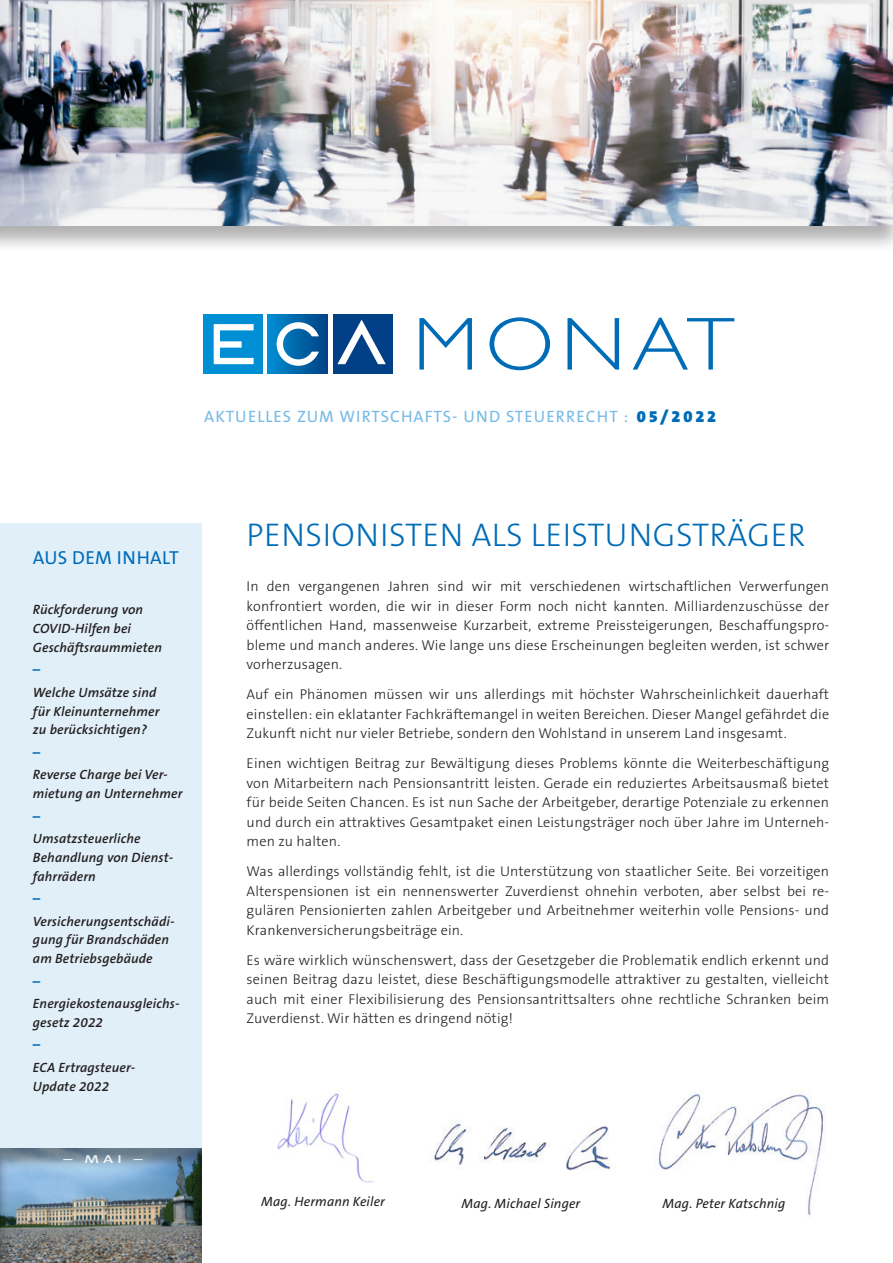
<style>
.page{position:relative;width:893px;height:1263px;background:#fff}
.page>*{position:absolute;margin:0;border:0;box-sizing:border-box;transform-origin:0 0}
.t1{font:300 75.45px "Gill Sans";letter-spacing:.08em;color:#006cb7;scale:1.11 1}
.t2{font:300 33px "The Sans B3";letter-spacing:.015em;color:#006cb7}
.t3{font:18.9px "The Sans B5 Plain";letter-spacing:.02em;color:#006cb7}
.t4{font:16.5px "The Sans B5 Plain";letter-spacing:.065em;color:#76bae7}
.t5{font:900 16.5px "The Sans B9";letter-spacing:.17em;color:#006cb7}
.t6{font:300 14.25px/19.5px "The Sans B3";letter-spacing:.01em;color:#231f20;text-align:justify}
.t7{font:italic 600 13.5px/18.8px "The Sans B6";letter-spacing:.01em;color:#231f20}
.t8{font:italic 13.5px "The Sans B5 Plain";letter-spacing:.01em;color:#231f20}
.t9{font:700 13.5px "The Sans B7";color:#006cb7}
.t10{font:600 11.55px "The Sans B6";color:#fff;scale:1.43 1}
</style>
<div class="page">
<div style="left:0;top:523px;width:202px;height:625px;background:#e1eff9"></div>
<div style="left:0;top:1145px;width:203px;height:118px;background:#231f20;opacity:.5"></div>
<div style="left:203px;top:314px;width:60px;height:59px;background:#008fd5"></div>
<svg style="left:214px;top:324px;width:40px;height:40px"></svg>
<div style="left:268px;top:314px;width:60px;height:59px;background:linear-gradient(to right,#018ed2,#004184)"></div>
<svg style="left:277px;top:322px;width:42px;height:44px"></svg>
<div style="left:333px;top:314px;width:59px;height:59px;background:#014086"></div>
<svg style="left:337px;top:320px;width:49px;height:44px"></svg>
<div style="left:0;top:0;width:893px;height:253px;background:#231f20;opacity:.35"></div>
<img style="left:0;top:0;width:893px;height:225px">
<img style="left:277px;top:1091px;width:97px;height:92px">
<img style="left:658px;top:1093px;width:165px;height:123px">
<img style="left:434px;top:1123px;width:177px;height:48px">
<p class="t1" style="left:413px;top:302px;width:291px">MONAT</p>
<p class="t4" style="left:204px;top:408px;width:426px">AKTUELLES ZUM WIRTSCHAFTS- UND STEUERRECHT :</p>
<p class="t5" style="left:637px;top:407px;width:81px">05/2022</p>
<p class="t3" style="left:33px;top:547px;width:147px">AUS DEM INHALT</p>
<p class="t7" style="left:33px;top:601px;width:131px">Rückforderung von<br>COVID-Hilfen bei<br>Geschäftsraummieten</p>
<p class="t9" style="left:33px;top:663px;width:9px">–</p>
<p class="t7" style="left:33px;top:684px;width:125px">Welche Umsätze sind</p>
<p class="t7" style="left:33px;top:702px;width:128px">für Kleinunternehmer</p>
<p class="t7" style="left:33px;top:721px;width:115px">zu berücksichtigen?</p>
<p class="t9" style="left:33px;top:745px;width:9px">–</p>
<p class="t7" style="left:33px;top:766px;width:151px">Reverse Charge bei Ver&shy;mietung an Unternehmer</p>
<p class="t9" style="left:33px;top:809px;width:9px">–</p>
<p class="t7" style="left:33px;top:830px;width:109px">Umsatzsteuerliche</p>
<p class="t7" style="left:33px;top:849px;width:142px">Behandlung von Dienst&shy;fahrrädern</p>
<p class="t9" style="left:33px;top:891px;width:9px">–</p>
<p class="t7" style="left:33px;top:912px;width:143px">Versicherungsentschädi&shy;gung für Brandschäden am Betriebsgebäude</p>
<p class="t9" style="left:33px;top:974px;width:9px">–</p>
<p class="t7" style="left:33px;top:995px;width:148px">Energiekostenausgleichs&shy;gesetz 2022</p>
<p class="t9" style="left:33px;top:1038px;width:9px">–</p>
<p class="t7" style="left:33px;top:1059px;width:104px">ECA Ertragsteuer-</p>
<p class="t7" style="left:33px;top:1077px;width:78px">Update 2022</p>
<p class="t10" style="left:63px;top:1153px;width:57px">– MAI –</p>
<p class="t2" style="left:247px;top:518px;width:561px">PENSIONISTEN ALS LEISTUNGSTRÄGER</p>
<p class="t6" style="left:247px;top:577px;width:584px">In den vergangenen Jahren sind wir mit verschiedenen wirtschaftlichen Verwerfungen konfrontiert worden, die wir in dieser Form noch nicht kannten. Milliardenzuschüsse der öffentlichen Hand, massenweise Kurzarbeit, extreme Preissteigerungen, Beschaffungspro&shy;bleme und manch anderes. Wie lange uns diese Erscheinungen begleiten werden, ist schwer vorherzusagen.</p>
<p class="t6" style="left:247px;top:685px;width:584px">Auf ein Phänomen müssen wir uns allerdings mit höchster Wahrscheinlichkeit dauerhaft einstellen: ein eklatanter Fachkräftemangel in weiten Bereichen. Dieser Mangel gefährdet die Zukunft nicht nur vieler Betriebe, sondern den Wohlstand in unserem Land insgesamt.</p>
<p class="t6" style="left:247px;top:754px;width:584px">Einen wichtigen Beitrag zur Bewältigung dieses Problems könnte die Weiterbeschäftigung von Mitarbeitern nach Pensionsantritt leisten. Gerade ein reduziertes Arbeitsausmaß bietet für beide Seiten Chancen. Es ist nun Sache der Arbeitgeber, derartige Potenziale zu erkennen und durch ein attraktives Gesamtpaket einen Leistungsträger noch über Jahre im Unterneh&shy;men zu halten.</p>
<p class="t6" style="left:247px;top:862px;width:584px">Was allerdings vollständig fehlt, ist die Unterstützung von staatlicher Seite. Bei vorzeitigen Alterspensionen ist ein nennenswerter Zuverdienst ohnehin verboten, aber selbst bei re&shy;gulären Pensionierten zahlen Arbeitgeber und Arbeitnehmer weiterhin volle Pensions- und Krankenversicherungsbeiträge ein.</p>
<p class="t6" style="left:247px;top:951px;width:584px">Es wäre wirklich wünschenswert, dass der Gesetzgeber die Problematik endlich erkennt und seinen Beitrag dazu leistet, diese Beschäftigungsmodelle attraktiver zu gestalten, vielleicht auch mit einer Flexibilisierung des Pensionsantrittsalters ohne rechtliche Schranken beim Zuverdienst. Wir hätten es dringend nötig!</p>
<p class="t8" style="left:261px;top:1194px;width:125px">Mag. Hermann Keiler</p>
<p class="t8" style="left:461px;top:1196px;width:120px">Mag. Michael Singer</p>
<p class="t8" style="left:662px;top:1196px;width:124px">Mag. Peter Katschnig</p>
</div>
